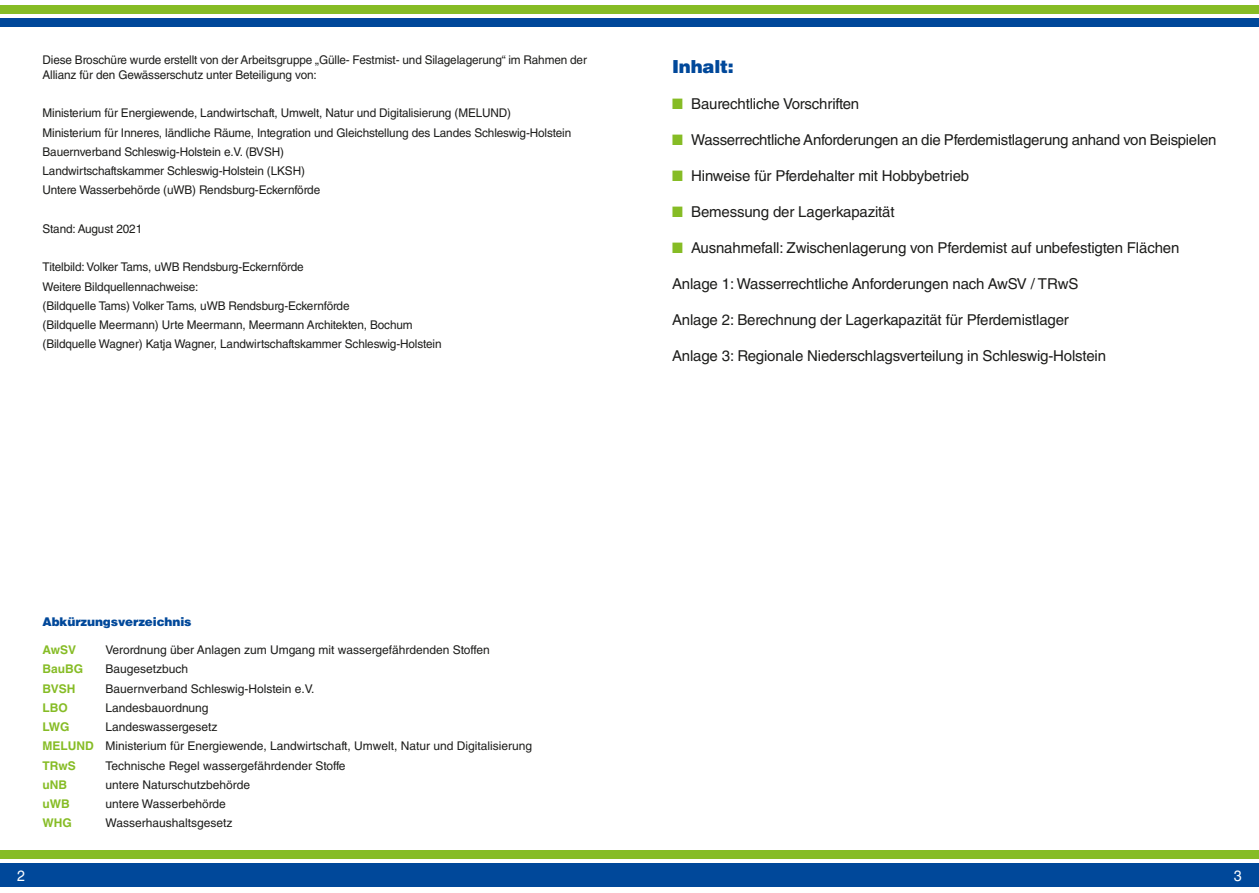
<style>
.page{position:relative;width:1259px;height:893px;background:#fff}
.page>*{position:absolute;margin:0;border:0;box-sizing:border-box;transform-origin:0 0}
.t1{font:900 18px "Helvetica LT Std";letter-spacing:-.01em;color:#00489a}
.t2{font:15px "Helvetica LT Std";letter-spacing:-.01em;color:#1d1d1b}
.t3{font:15px "Helvetica LT Std";color:#fff;scale:.95 1}
.t4{font:12px/19.2px "Helvetica LT Std";letter-spacing:-.01em;color:#1d1d1b}
.t5{font:700 12px "Helvetica LT Std";color:#86bc25}
.t6{font:900 12px "Helvetica LT Std";letter-spacing:-.01em;color:#00489a}
.s1{color:#86bc25}
.s2{font-weight:700;color:#86bc25}
</style>
<div class="page">
<div style="left:0;top:864px;width:1259px;height:23px;background:#00489a"></div>
<div style="left:0;top:850px;width:1259px;height:8px;background:#86bc25"></div>
<div style="left:0;top:18px;width:1259px;height:9px;background:#00489a"></div>
<div style="left:0;top:6px;width:1259px;height:8px;background:#86bc25"></div>
<p class="t4" style="left:43px;top:52px;width:546px;line-height:15px">Diese Broschüre wurde erstellt von der Arbeitsgruppe „Gülle- Festmist- und Silagelagerung“ im Rahmen der<br>Allianz für den Gewässerschutz unter Beteiligung von:</p>
<p class="t4" style="left:43px;top:104px;width:530px">Ministerium für Energiewende, Landwirtschaft, Umwelt, Natur und Digitalisierung (MELUND)<br>Ministerium für Inneres, ländliche Räume, Integration und Gleichstellung des Landes Schleswig-Holstein Bauernverband Schleswig-Holstein e.V. (BVSH)<br>Landwirtschaftskammer Schleswig-Holstein (LKSH)<br>Untere Wasserbehörde (uWB) Rendsburg-Eckernförde</p>
<p class="t4" style="left:43px;top:219px;width:101px">Stand: August 2021</p>
<p class="t4" style="left:43px;top:258px;width:400px">Titelbild: Volker Tams, uWB Rendsburg-Eckernförde<br>Weitere Bildquellennachweise:<br>(Bildquelle Tams) Volker Tams, uWB Rendsburg-Eckernförde<br>(Bildquelle Meermann) Urte Meermann, Meermann Architekten, Bochum (Bildquelle Wagner) Katja Wagner, Landwirtschaftskammer Schleswig-Holstein</p>
<h1 class="t1" style="left:672px;top:55px;width:63px">Inhalt:</h1>
<p class="t2" style="left:672px;top:95px;width:189px"><span class="s1">■</span> Baurechtliche Vorschriften</p>
<p class="t2" style="left:672px;top:131px;width:546px"><span class="s1">■</span> Wasserrechtliche Anforderungen an die Pferdemistlagerung anhand von Beispielen</p>
<p class="t2" style="left:672px;top:167px;width:299px"><span class="s1">■</span> Hinweise für Pferdehalter mit Hobbybetrieb</p>
<p class="t2" style="left:672px;top:203px;width:224px"><span class="s1">■</span> Bemessung der Lagerkapazität</p>
<p class="t2" style="left:672px;top:239px;width:509px"><span class="s1">■</span> Ausnahmefall: Zwischenlagerung von Pferdemist auf unbefestigten Flächen</p>
<p class="t2" style="left:672px;top:275px;width:408px">Anlage 1: Wasserrechtliche Anforderungen nach AwSV / TRwS</p>
<p class="t2" style="left:672px;top:311px;width:398px">Anlage 2: Berechnung der Lagerkapazität für Pferdemistlager</p>
<p class="t2" style="left:672px;top:347px;width:435px">Anlage 3: Regionale Niederschlagsverteilung in Schleswig-Holstein</p>
<p class="t6" style="left:43px;top:614px;width:150px">Abkürzungsverzeichnis</p>
<p class="t5" style="left:43px;top:642px;width:35px">AwSV</p>
<p class="t4" style="left:106px;top:640px;width:386px">Verordnung über Anlagen zum Umgang mit wassergefährdenden Stoffen</p>
<p class="t5" style="left:43px;top:662px;width:42px">BauBG</p>
<p class="t4" style="left:106px;top:659px;width:84px">Baugesetzbuch</p>
<p class="t5" style="left:43px;top:681px;width:34px">BVSH</p>
<p class="t4" style="left:106px;top:679px;width:210px">Bauernverband Schleswig-Holstein e.V.</p>
<p class="t5" style="left:43px;top:700px;width:27px">LBO</p>
<p class="t4" style="left:106px;top:698px;width:105px">Landesbauordnung</p>
<p class="t5" style="left:43px;top:719px;width:29px">LWG</p>
<p class="t4" style="left:43px;top:717px;width:491px;text-indent:63px">Landeswassergesetz<br><span class="s2">MELUND</span> Ministerium für Energiewende, Landwirtschaft, Umwelt, Natur und Digitalisierung<br><span class="s2">TRwS</span></p>
<p class="t4" style="left:106px;top:756px;width:242px">Technische Regel wassergefährdender Stoffe</p>
<p class="t5" style="left:43px;top:777px;width:26px">uNB</p>
<p class="t4" style="left:106px;top:775px;width:146px">untere Naturschutzbehörde</p>
<p class="t5" style="left:43px;top:796px;width:29px">uWB</p>
<p class="t4" style="left:106px;top:794px;width:122px">untere Wasserbehörde</p>
<p class="t5" style="left:43px;top:816px;width:31px">WHG</p>
<p class="t4" style="left:106px;top:813px;width:128px">Wasserhaushaltsgesetz</p>
<p class="t3" style="left:17px;top:867px;width:10px">2</p>
<p class="t3" style="left:1233px;top:867px;width:10px">3</p>
</div>
